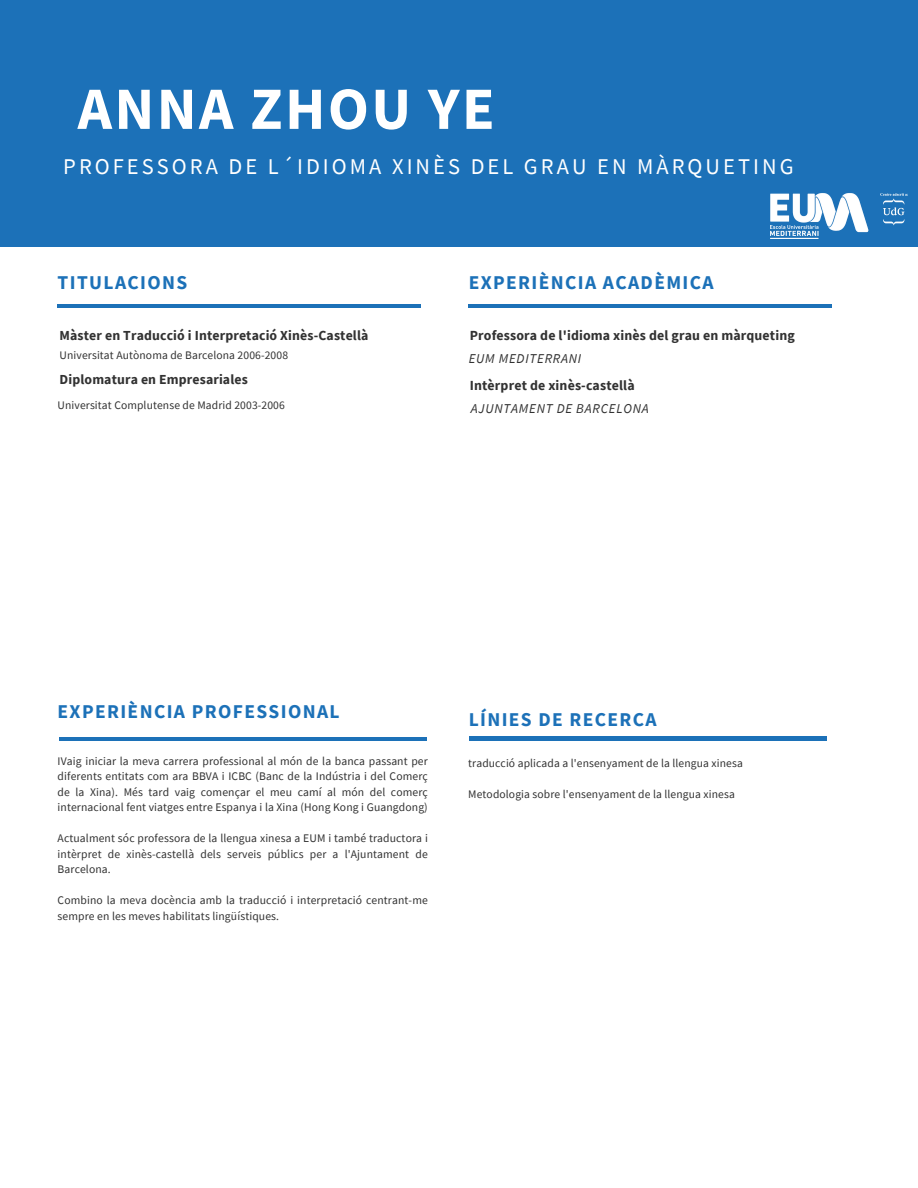
<style>
.page{position:relative;width:918px;height:1188px;background:#fff}
.page>*{position:absolute;margin:0;border:0;box-sizing:border-box;transform-origin:0 0}
.t1{font:700 60px "Source Sans Pro";letter-spacing:.04em;color:#fff}
.t2{font:22.5px "Source Sans Pro";letter-spacing:.135em;color:#fff}
.t3{font:700 19.5px "Source Sans Pro";letter-spacing:.07em;color:#1c71b8}
.t4{font:700 13.8px "Source Sans Pro";letter-spacing:.01em;color:#323232}
.t5{font:italic 13.5px "Source Sans Pro";letter-spacing:.055em;color:#323232}
.t6{font:11.55px/15.5px "Source Sans Pro";letter-spacing:.01em;color:#323232;text-align:justify}
</style>
<div class="page">
<div style="left:0;top:0;width:918px;height:246px;background:#1c71b8"></div>
<img style="left:770px;top:193px;width:137px;height:46px">
<div style="left:469px;top:736px;width:357px;height:5px;background:#1c71b8"></div>
<hr style="left:59px;top:737px;width:367px;height:4px;background:#1c71b8">
<hr style="left:469px;top:304px;width:363px;height:4px;background:#1c71b8">
<hr style="left:58px;top:304px;width:363px;height:4px;background:#1c71b8">
<h1 class="t1" style="left:78px;top:70px;width:419px">ANNA ZHOU YE</h1>
<h2 class="t2" style="left:63px;top:152px;width:732px">PROFESSORA DE L´IDIOMA XINÈS DEL GRAU EN MÀRQUETING</h2>
<p class="t3" style="left:58px;top:270px;width:131px">TITULACIONS</p>
<h5 class="t3" style="left:469px;top:270px;width:247px">EXPERIÈNCIA ACADÈMICA</h5>
<p class="t4" style="left:60px;top:326px;width:310px">Màster en Traducció i Interpretació Xinès-Castellà</p>
<h3 class="t6" style="left:60px;top:348px;width:230px">Universitat Autònoma de Barcelona 2006-2008</h3>
<p class="t4" style="left:60px;top:371px;width:190px">Diplomatura en Empresariales</p>
<h5 class="t6" style="left:58px;top:397px;width:229px">Universitat Complutense de Madrid 2003-2006</h5>
<h4 class="t4" style="left:470px;top:326px;width:327px">Professora de l'idioma xinès del grau en màrqueting</h4>
<h5 class="t5" style="left:469px;top:350px;width:114px">EUM MEDITERRANI</h5>
<p class="t4" style="left:470px;top:376px;width:166px">Intèrpret de xinès-castellà</p>
<p class="t5" style="left:471px;top:400px;width:179px">AJUNTAMENT DE BARCELONA</p>
<h3 class="t3" style="left:58px;top:699px;width:284px">EXPERIÈNCIA PROFESSIONAL</h3>
<h3 class="t6" style="left:58px;top:753px;width:372px">IVaig iniciar la meva carrera professional al món de la banca passant per diferents entitats com ara BBVA i ICBC (Banc de la Indústria i del Comerç de la Xina). Més tard vaig començar el meu camí al món del comerç internacional fent viatges entre Espanya i la Xina (Hong Kong i Guangdong)</h3>
<p class="t6" style="left:58px;top:830px;width:372px">Actualment sóc professora de la llengua xinesa a EUM i també traductora i intèrpret de xinès-castellà dels serveis públics per a l'Ajuntament de Barcelona.</p>
<p class="t6" style="left:58px;top:892px;width:372px">Combino la meva docència amb la traducció i interpretació centrant-me sempre en les meves habilitats lingüístiques.</p>
<h3 class="t3" style="left:469px;top:707px;width:190px">LÍNIES DE RECERCA</h3>
<h5 class="t6" style="left:468px;top:755px;width:276px">traducció aplicada a l'ensenyament de la llengua xinesa</h5>
<h4 class="t6" style="left:468px;top:786px;width:268px">Metodologia sobre l'ensenyament de la llengua xinesa</h4>
</div>
